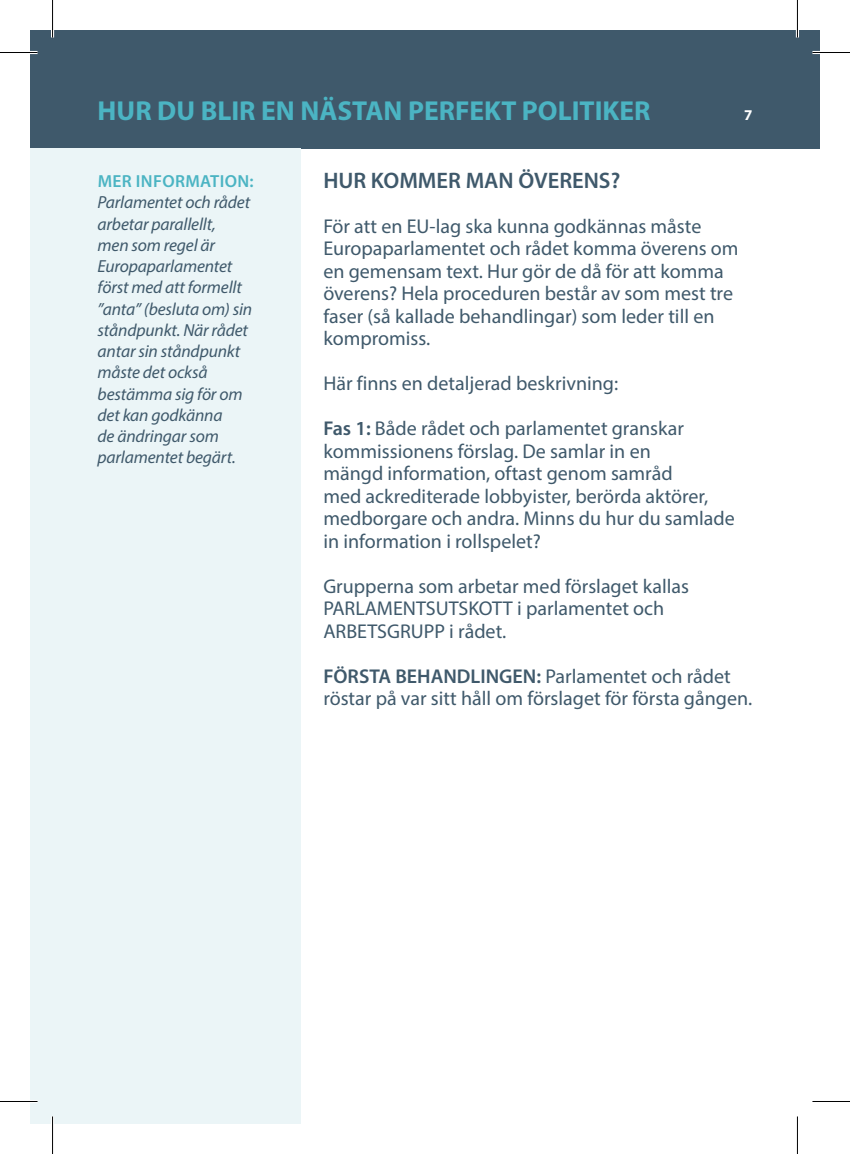
<style>
.page{position:relative;width:850px;height:1154px;background:#fff}
.page>*{position:absolute;margin:0;border:0;box-sizing:border-box;transform-origin:0 0}
.t1{font:700 27.5px "Myriad Pro";color:#4bb4c3}
.t2{font:600 22.5px "Myriad Pro";color:#3f596b}
.t3{font:20px/22.5px "Myriad Pro";color:#3f596b}
.t4{font:italic 17.5px/21.2px "Myriad Pro";letter-spacing:-.01em;color:#3f596b}
.t5{font:600 17.5px "Myriad Pro";color:#4bb4c3}
.t6{font:700 15px "Myriad Pro";color:#fff}
.s1{font-weight:600}
</style>
<div class="page">
<div style="left:30px;top:30px;width:789px;height:118px;background:#3f596b"></div>
<div style="left:52px;top:148px;width:249px;height:976px;background:#ebf5f7"></div>
<div style="left:30px;top:148px;width:22px;height:976px;background:#ebf5f7"></div>
<hr style="left:0;top:51px;width:38px;height:3px;background:#fff">
<hr style="left:812px;top:51px;width:37px;height:3px;background:#fff">
<hr style="left:0;top:1100px;width:38px;height:3px;background:#fff">
<hr style="left:51px;top:0;width:3px;height:38px;background:#fff">
<hr style="left:51px;top:1116px;width:3px;height:38px;background:#fff">
<hr style="left:795px;top:0;width:3px;height:38px;background:#fff">
<hr style="left:0;top:52px;width:38px;height:1px;background:#000">
<hr style="left:812px;top:52px;width:37px;height:1px;background:#000">
<hr style="left:0;top:1101px;width:38px;height:1px;background:#000">
<hr style="left:812px;top:1101px;width:37px;height:1px;background:#000">
<hr style="left:52px;top:0;width:1px;height:38px;background:#000">
<hr style="left:52px;top:1116px;width:1px;height:38px;background:#000">
<hr style="left:796px;top:0;width:1px;height:38px;background:#000">
<hr style="left:796px;top:1116px;width:1px;height:38px;background:#000">
<h1 class="t1" style="left:98px;top:93px;width:554px">HUR DU BLIR EN NÄSTAN PERFEKT POLITIKER</h1>
<p class="t6" style="left:743px;top:105px;width:10px">7</p>
<p class="t5" style="left:98px;top:170px;width:50px">MER INFORMATION</p>
<p class="t5" style="left:249px;top:170px;width:6px">:</p>
<p class="t4" style="left:98px;top:192px;width:156px">Parlamentet och rådet arbetar parallellt,<br>men som regel är<br>Europaparlamentet först med att formellt ”anta” (besluta om) sin ståndpunkt. När rådet antar sin ståndpunkt måste det också bestämma sig för om det kan godkänna<br>de ändringar som parlamentet begärt.</p>
<p class="t2" style="left:323px;top:166px;width:298px">HUR KOMMER MAN ÖVERENS?</p>
<p class="t3" style="left:323px;top:214px;width:416px">För att en EU-lag ska kunna godkännas måste Europaparlamentet och rådet komma överens om en gemensam text. Hur gör de då för att komma överens? Hela proceduren består av som mest tre faser (så kallade behandlingar) som leder till en kompromiss.</p>
<p class="t3" style="left:323px;top:372px;width:296px">Här finns en detaljerad beskrivning:</p>
<p class="t3" style="left:323px;top:417px;width:413px"><span class="s1">FAS 1:</span> Både rådet och parlamentet granskar kommissionens förslag. De samlar in en<br>mängd information, oftast genom samråd<br>med ackrediterade lobbyister, berörda aktörer, medborgare och andra. Minns du hur du samlade in information i rollspelet?</p>
<p class="t3" style="left:323px;top:574px;width:367px">Grupperna som arbetar med förslaget kallas<br>PARLAMENTSUTSKOTT i parlamentet och<br>ARBETSGRUPP i rådet.</p>
<p class="t3" style="left:323px;top:664px;width:430px"><span class="s1">FÖRSTA BEHANDLINGEN:</span> Parlamentet och rådet röstar på var sitt håll om förslaget för första gången.</p>
</div>
